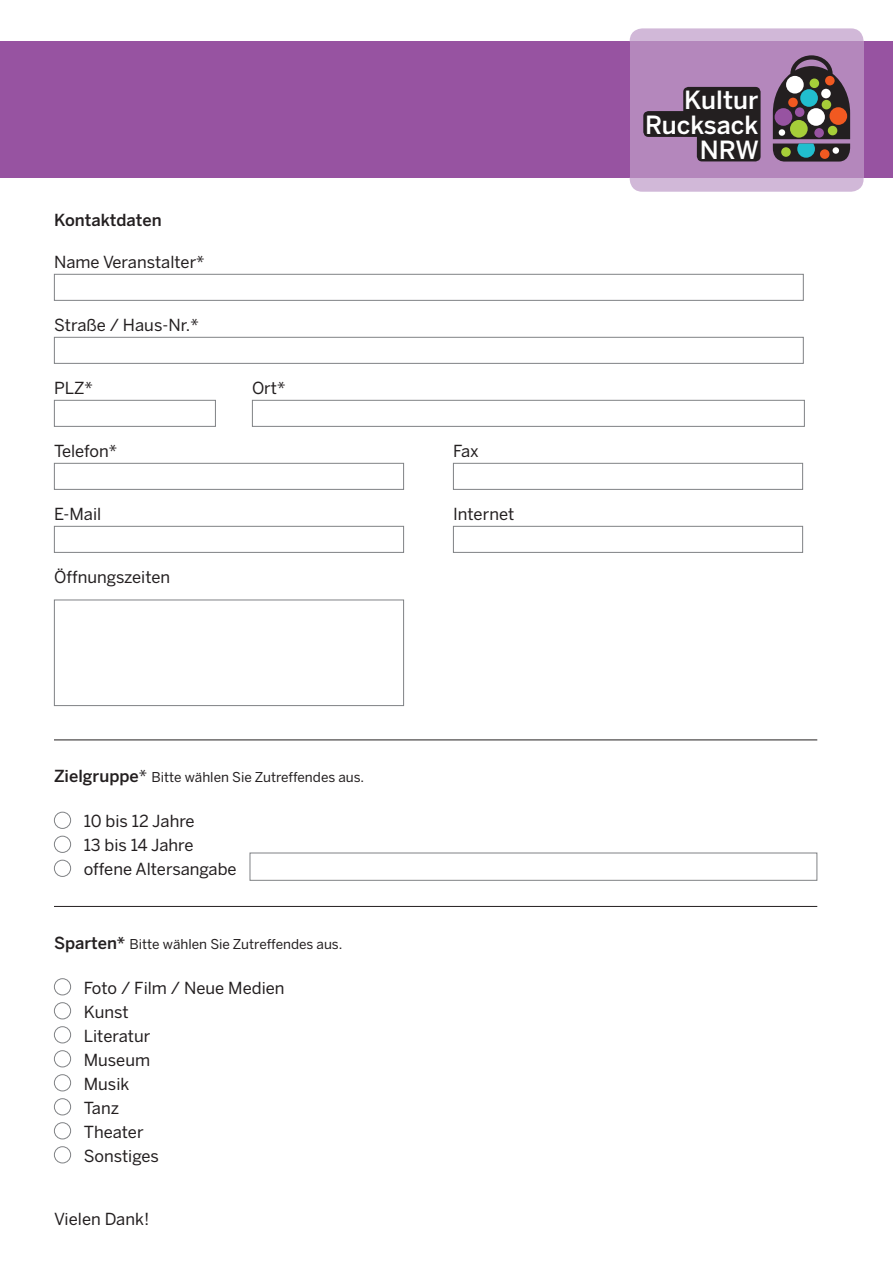
<style>
.page{position:relative;width:893px;height:1263px;background:#fff}
.page>*{position:absolute;margin:0;border:0;box-sizing:border-box;transform-origin:0 0}
.t1{font:500 24.9px/24.9px "Benton Sans";color:#fff;text-align:right}
.t2{font:16.5px/24px "Benton Sans";color:#231f20}
.t3{font:500 16.5px "Benton Sans";color:#231f20}
.t4{font:13.5px "Benton Sans";color:#231f20}
.s1{font-weight:500;font-size:16.5px}
.s2{font-size:16.5px}
</style>
<div class="page">
<div style="left:54px;top:274px;width:750px;height:27px;border:1px solid #808285"></div>
<div style="left:54px;top:337px;width:750px;height:27px;border:1px solid #808285"></div>
<div style="left:54px;top:400px;width:162px;height:27px;border:1px solid #808285"></div>
<div style="left:252px;top:400px;width:553px;height:27px;border:1px solid #808285"></div>
<div style="left:54px;top:463px;width:350px;height:27px;border:1px solid #808285"></div>
<div style="left:453px;top:463px;width:350px;height:27px;border:1px solid #808285"></div>
<div style="left:54px;top:526px;width:350px;height:27px;border:1px solid #808285"></div>
<div style="left:453px;top:526px;width:350px;height:27px;border:1px solid #808285"></div>
<hr style="left:54px;top:739px;width:763px;height:1px;background:#231f20">
<div style="left:54px;top:812px;width:17px;height:17px;border:1px solid #808285;border-radius:50%"></div>
<div style="left:54px;top:836px;width:17px;height:17px;border:1px solid #808285;border-radius:50%"></div>
<div style="left:54px;top:860px;width:17px;height:17px;border:1px solid #808285;border-radius:50%"></div>
<hr style="left:54px;top:906px;width:763px;height:1px;background:#231f20">
<div style="left:54px;top:978px;width:17px;height:17px;border:1px solid #808285;border-radius:50%"></div>
<div style="left:54px;top:1002px;width:17px;height:17px;border:1px solid #808285;border-radius:50%"></div>
<div style="left:54px;top:1026px;width:17px;height:17px;border:1px solid #808285;border-radius:50%"></div>
<div style="left:54px;top:1050px;width:17px;height:17px;border:1px solid #808285;border-radius:50%"></div>
<div style="left:54px;top:1074px;width:17px;height:17px;border:1px solid #808285;border-radius:50%"></div>
<div style="left:54px;top:1098px;width:17px;height:17px;border:1px solid #808285;border-radius:50%"></div>
<div style="left:54px;top:1122px;width:17px;height:17px;border:1px solid #808285;border-radius:50%"></div>
<div style="left:54px;top:1146px;width:17px;height:17px;border:1px solid #808285;border-radius:50%"></div>
<div style="left:0;top:41px;width:893px;height:137px;background:#9753a1"></div>
<svg style="left:630px;top:28px;width:234px;height:164px;background:#907593"></svg>
<div style="left:54px;top:600px;width:350px;height:106px;border:1px solid #808285"></div>
<div style="left:250px;top:853px;width:567px;height:28px;border:1px solid #808285"></div>
<p class="t3" style="left:54px;top:210px;width:109px">Kontaktdaten</p>
<p class="t2" style="left:54px;top:249px;width:152px">Name Veranstalter*</p>
<p class="t2" style="left:54px;top:313px;width:146px">Straße / Haus-Nr.*</p>
<p class="t2" style="left:54px;top:376px;width:40px">PLZ*</p>
<p class="t2" style="left:252px;top:376px;width:35px">Ort*</p>
<p class="t2" style="left:54px;top:439px;width:65px">Telefon*</p>
<p class="t2" style="left:453px;top:439px;width:27px">Fax</p>
<p class="t2" style="left:54px;top:502px;width:49px">E-Mail</p>
<p class="t2" style="left:453px;top:502px;width:63px">Internet</p>
<p class="t2" style="left:54px;top:565px;width:118px">Öffnungszeiten</p>
<p class="t4" style="left:54px;top:769px;width:312px"><span class="s1">Zielgruppe</span><span class="s2">*</span> Bitte wählen Sie Zutreffendes aus.</p>
<p class="t2" style="left:84px;top:809px;width:154px">10 bis 12 Jahre<br>13 bis 14 Jahre offene Altersangabe</p>
<p class="t4" style="left:54px;top:936px;width:290px"><span class="s1">Sparten*</span> Bitte wählen Sie Zutreffendes aus.</p>
<p class="t2" style="left:84px;top:976px;width:202px">Foto / Film / Neue Medien<br>Kunst<br>Literatur<br>Museum<br>Musik<br>Tanz<br>Theater<br>Sonstiges</p>
<p class="t2" style="left:54px;top:1207px;width:97px">Vielen Dank!</p>
<h1 class="t1" style="left:645px;top:87px;width:116px">Kultur<br>Rucksack<br>NRW</h1>
</div>
